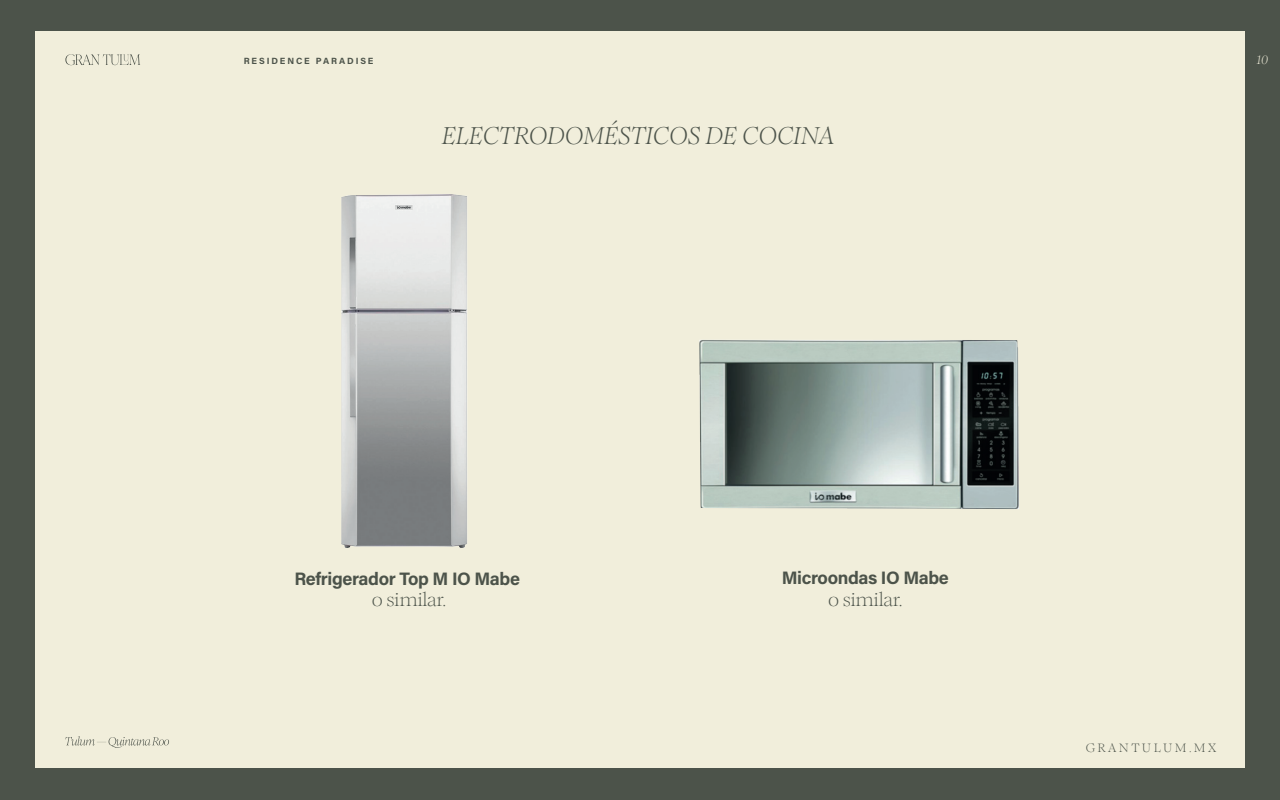
<style>
.page{position:relative;width:1280px;height:800px;background:#4c534a}
.page>*{position:absolute;margin:0;border:0;box-sizing:border-box;transform-origin:0 0}
.t1{font:italic 24px "Romie Trial";color:#4c534a}
.t2{font:18px "Acumin Variable Concept";letter-spacing:-.02em;color:#4c534a}
.t3{font:18px "Romie Trial";letter-spacing:-.02em;color:#4c534a}
.t4{font:12px "Romie Trial";letter-spacing:.2em;color:#4c534a}
.t5{font:italic 12px "Romie Trial";color:#f1eedb}
.t6{font:9px "Acumin Variable Concept";letter-spacing:.21em;color:#4c534a}
</style>
<div class="page">
<div style="left:35px;top:32px;width:1210px;height:736px;background:#f1eedb"></div>
<svg style="left:65px;top:54px;width:75px;height:11px"></svg>
<svg style="left:65px;top:736px;width:104px;height:12px"></svg>
<img style="left:699px;top:340px;width:320px;height:169px">
<img style="left:341px;top:194px;width:126px;height:354px">
<p class="t6" style="left:244px;top:55px;width:131px">RESIDENCE PARADISE</p>
<h1 class="t1" style="left:442px;top:115px;width:394px">ELECTRODOMÉSTICOS DE COCINA</h1>
<p class="t5" style="left:1257px;top:50px;width:13px">10</p>
<p class="t2" style="left:294px;top:566px;width:227px">Refrigerador Top M IO Mabe</p>
<p class="t3" style="left:372px;top:584px;width:76px">o similar.</p>
<p class="t2" style="left:782px;top:566px;width:169px">Microondas IO Mabe</p>
<p class="t3" style="left:828px;top:584px;width:76px">o similar.</p>
<p class="t4" style="left:1086px;top:737px;width:132px">GRANTULUM.MX</p>
</div>
